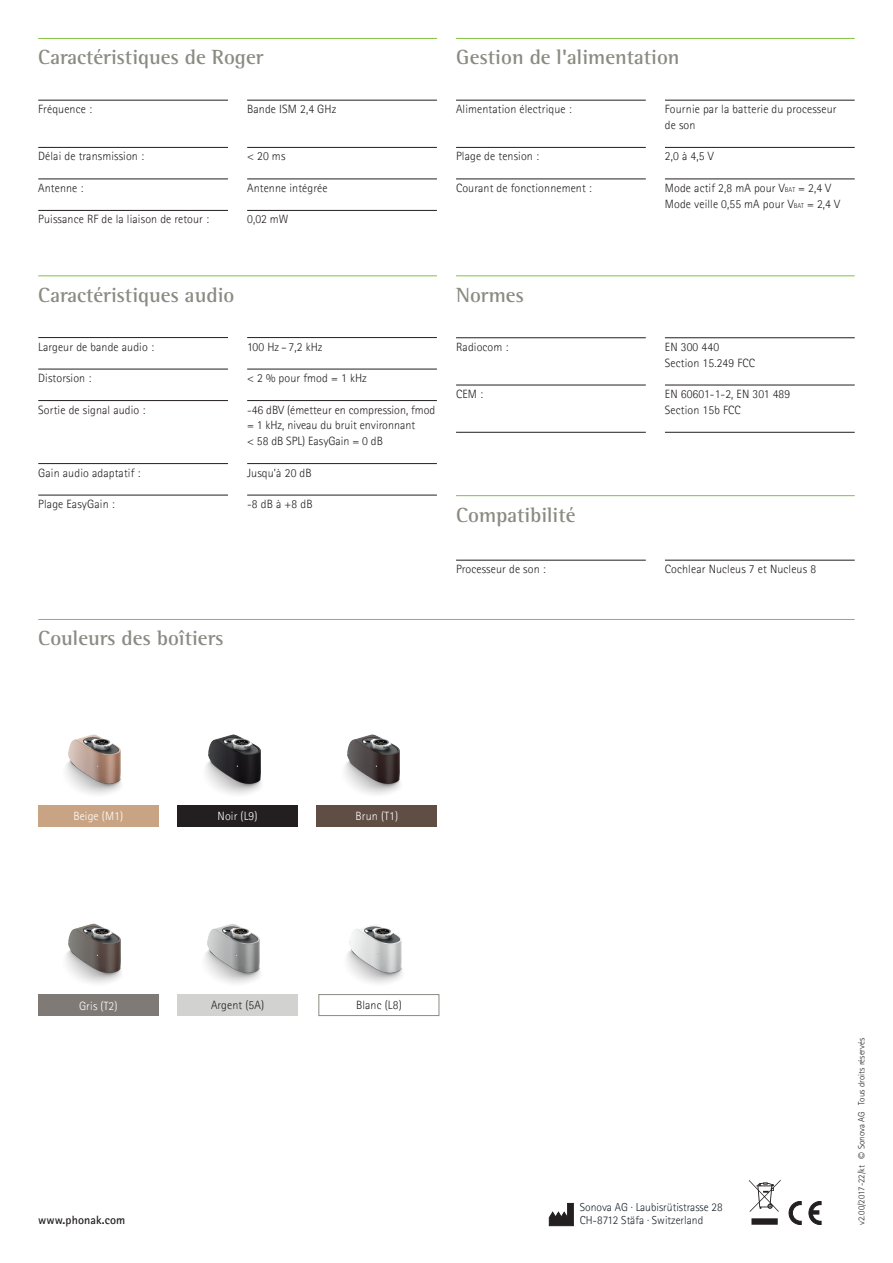
<style>
.page{position:relative;width:893px;height:1263px;background:#fff}
.page>*{position:absolute;margin:0;border:0;box-sizing:border-box;transform-origin:0 0}
.PHO_Subtitle1_14pt_L{font:700 21px "Rotis Semifor Phonak";color:#8b8b83}
.PHO_Tab_Line_above_8{font:300 12px/15.8px "Rotis Sansfor Phonak";letter-spacing:.01em;color:#231f20}
.PHO_Tab_Line_above_8-2{font:300 12px "Rotis Sansfor Phonak";letter-spacing:.01em;color:#fff}
.PHO_Caption_8pt_Blac{font:700 12px "Rotis Sansfor Phonak";letter-spacing:.01em;color:#231f20}
.Caption-Meta-Light-8{font:300 11.55px "Rotis Sansfor Phonak";color:#1a252b}
._08_A4s_Footnote_6_7{font:300 9px "Rotis Sansfor Phonak";letter-spacing:.005em;color:#231f20}
.s1{font-size:7.05px}
</style>
<div class="page">
<img style="left:38px;top:734px;width:121px;height:79px">
<img style="left:38px;top:923px;width:121px;height:79px">
<div style="left:38px;top:995px;width:120px;height:21px;background:#807a76"></div>
<img style="left:177px;top:734px;width:121px;height:79px">
<img style="left:316px;top:734px;width:121px;height:79px">
<div style="left:38px;top:806px;width:120px;height:21px;background:#c9a484"></div>
<div style="left:178px;top:806px;width:120px;height:21px;background:#231f20"></div>
<div style="left:317px;top:806px;width:120px;height:21px;background:#604d44"></div>
<hr style="left:38px;top:100px;width:190px;height:1px;background:#231f20">
<hr style="left:38px;top:147px;width:190px;height:1px;background:#231f20">
<hr style="left:38px;top:179px;width:190px;height:1px;background:#231f20">
<hr style="left:38px;top:210px;width:190px;height:1px;background:#231f20">
<hr style="left:247px;top:100px;width:190px;height:1px;background:#231f20">
<hr style="left:247px;top:147px;width:190px;height:1px;background:#231f20">
<hr style="left:247px;top:179px;width:190px;height:1px;background:#231f20">
<hr style="left:247px;top:210px;width:190px;height:1px;background:#231f20">
<hr style="left:38px;top:38px;width:399px;height:1px;background:#7fc241">
<hr style="left:456px;top:337px;width:190px;height:1px;background:#231f20">
<hr style="left:456px;top:385px;width:190px;height:1px;background:#231f20">
<hr style="left:456px;top:432px;width:190px;height:1px;background:#231f20">
<hr style="left:665px;top:337px;width:190px;height:1px;background:#231f20">
<hr style="left:665px;top:385px;width:190px;height:1px;background:#231f20">
<hr style="left:665px;top:432px;width:190px;height:1px;background:#231f20">
<hr style="left:456px;top:275px;width:399px;height:1px;background:#7fc241">
<hr style="left:38px;top:337px;width:190px;height:1px;background:#231f20">
<hr style="left:38px;top:369px;width:190px;height:1px;background:#231f20">
<hr style="left:38px;top:400px;width:190px;height:1px;background:#231f20">
<hr style="left:38px;top:463px;width:190px;height:1px;background:#231f20">
<hr style="left:38px;top:495px;width:190px;height:1px;background:#231f20">
<hr style="left:247px;top:337px;width:190px;height:1px;background:#231f20">
<hr style="left:247px;top:369px;width:190px;height:1px;background:#231f20">
<hr style="left:247px;top:400px;width:190px;height:1px;background:#231f20">
<hr style="left:247px;top:463px;width:190px;height:1px;background:#231f20">
<hr style="left:247px;top:495px;width:190px;height:1px;background:#231f20">
<hr style="left:38px;top:275px;width:399px;height:1px;background:#7fc241">
<hr style="left:456px;top:100px;width:190px;height:1px;background:#231f20">
<hr style="left:456px;top:147px;width:190px;height:1px;background:#231f20">
<hr style="left:456px;top:179px;width:190px;height:1px;background:#231f20">
<hr style="left:665px;top:100px;width:190px;height:1px;background:#231f20">
<hr style="left:665px;top:147px;width:190px;height:1px;background:#231f20">
<hr style="left:665px;top:179px;width:190px;height:1px;background:#231f20">
<hr style="left:456px;top:38px;width:399px;height:1px;background:#7fc241">
<hr style="left:38px;top:619px;width:817px;height:1px;background:#7fc241">
<hr style="left:456px;top:560px;width:190px;height:1px;background:#231f20">
<hr style="left:665px;top:560px;width:190px;height:1px;background:#231f20">
<hr style="left:456px;top:495px;width:399px;height:1px;background:#7fc241">
<img style="left:177px;top:924px;width:84px;height:77px">
<img style="left:318px;top:925px;width:122px;height:76px">
<div style="left:178px;top:994px;width:120px;height:22px;background:#d2d3d0"></div>
<div style="left:319px;top:994px;width:120px;height:21px;background:#fff"></div>
<div style="left:319px;top:994px;width:120px;height:22px;border:1px solid #8b8b83"></div>
<svg style="left:789px;top:1201px;width:12px;height:24px"></svg>
<svg style="left:809px;top:1201px;width:12px;height:24px"></svg>
<svg style="left:749px;top:1179px;width:32px;height:46px"></svg>
<svg style="left:549px;top:1203px;width:25px;height:23px"></svg>
<p class="PHO_Subtitle1_14pt_L" style="left:38px;top:45px;width:227px">Caractéristiques de Roger</p>
<p class="PHO_Tab_Line_above_8" style="left:38px;top:101px;width:55px">Fréquence :</p>
<p class="PHO_Tab_Line_above_8" style="left:38px;top:149px;width:107px">Délai de transmission :</p>
<p class="PHO_Tab_Line_above_8" style="left:38px;top:180px;width:47px">Antenne :</p>
<p class="PHO_Tab_Line_above_8" style="left:38px;top:212px;width:172px">Puissance RF de la liaison de retour :</p>
<p class="PHO_Tab_Line_above_8" style="left:247px;top:101px;width:91px">Bande ISM 2,4 GHz</p>
<p class="PHO_Tab_Line_above_8" style="left:247px;top:149px;width:40px">&lt; 20 ms</p>
<p class="PHO_Tab_Line_above_8" style="left:247px;top:180px;width:82px">Antenne intégrée</p>
<p class="PHO_Tab_Line_above_8" style="left:247px;top:212px;width:43px">0,02 mW</p>
<p class="PHO_Subtitle1_14pt_L" style="left:456px;top:45px;width:225px">Gestion de l'alimentation</p>
<p class="PHO_Tab_Line_above_8" style="left:456px;top:101px;width:117px">Alimentation électrique :</p>
<p class="PHO_Tab_Line_above_8" style="left:456px;top:149px;width:84px">Plage de tension :</p>
<p class="PHO_Tab_Line_above_8" style="left:456px;top:180px;width:137px">Courant de fonctionnement :</p>
<p class="PHO_Tab_Line_above_8" style="left:665px;top:101px;width:173px">Fournie par la batterie du processeur de son</p>
<p class="PHO_Tab_Line_above_8" style="left:665px;top:149px;width:50px">2,0 à 4,5 V</p>
<p class="PHO_Tab_Line_above_8" style="left:665px;top:180px;width:177px">Mode actif 2,8 mA pour V<span class="s1">BAT</span> = 2,4 V<br>Mode veille 0,55 mA pour V<span class="s1">BAT</span> = 2,4 V</p>
<p class="PHO_Subtitle1_14pt_L" style="left:38px;top:282px;width:198px">Caractéristiques audio</p>
<p class="PHO_Tab_Line_above_8" style="left:38px;top:339px;width:117px">Largeur de bande audio :</p>
<p class="PHO_Tab_Line_above_8" style="left:38px;top:370px;width:55px">Distorsion :</p>
<p class="PHO_Tab_Line_above_8" style="left:38px;top:402px;width:109px">Sortie de signal audio :</p>
<p class="PHO_Tab_Line_above_8" style="left:38px;top:465px;width:104px">Gain audio adaptatif :</p>
<p class="PHO_Tab_Line_above_8" style="left:38px;top:496px;width:78px">Plage EasyGain :</p>
<p class="PHO_Tab_Line_above_8" style="left:247px;top:339px;width:77px">100 Hz – 7,2 kHz</p>
<p class="PHO_Tab_Line_above_8" style="left:247px;top:370px;width:121px">&lt; 2 % pour fmod = 1 kHz</p>
<p class="PHO_Tab_Line_above_8" style="left:247px;top:402px;width:190px">-46 dBV (émetteur en compression, fmod = 1 kHz, niveau du bruit environnant<br>&lt; 58 dB SPL) EasyGain = 0 dB</p>
<p class="PHO_Tab_Line_above_8" style="left:247px;top:465px;width:66px">Jusqu’à 20 dB</p>
<p class="PHO_Tab_Line_above_8" style="left:247px;top:496px;width:67px">-8 dB à +8 dB</p>
<p class="PHO_Subtitle1_14pt_L" style="left:456px;top:282px;width:70px">Normes</p>
<p class="PHO_Tab_Line_above_8" style="left:456px;top:339px;width:54px">Radiocom :</p>
<p class="PHO_Tab_Line_above_8" style="left:456px;top:386px;width:28px">CEM :</p>
<p class="PHO_Subtitle1_14pt_L" style="left:456px;top:502px;width:121px">Compatibilité</p>
<p class="PHO_Tab_Line_above_8" style="left:665px;top:339px;width:92px">EN 300 440<br>Section 15.249 FCC</p>
<p class="PHO_Tab_Line_above_8" style="left:665px;top:386px;width:127px">EN 60601-1-2, EN 301 489<br>Section 15b FCC</p>
<p class="PHO_Tab_Line_above_8" style="left:456px;top:561px;width:91px">Processeur de son :</p>
<p class="PHO_Tab_Line_above_8" style="left:665px;top:561px;width:153px">Cochlear Nucleus 7 et Nucleus 8</p>
<p class="PHO_Subtitle1_14pt_L" style="left:38px;top:625px;width:187px">Couleurs des boîtiers</p>
<p class="PHO_Tab_Line_above_8-2" style="left:73px;top:809px;width:51px">Beige (M1)</p>
<p class="PHO_Tab_Line_above_8-2" style="left:218px;top:809px;width:42px">Noir (L9)</p>
<p class="PHO_Tab_Line_above_8-2" style="left:356px;top:809px;width:44px">Brun (T1)</p>
<p class="PHO_Tab_Line_above_8-2" style="left:79px;top:998px;width:40px">Gris (T2)</p>
<p class="PHO_Caption_8pt_Blac" style="left:38px;top:1212px;width:89px">www.phonak.com</p>
<p class="PHO_Tab_Line_above_8" style="left:211px;top:998px;width:55px">Argent (5A)</p>
<p class="PHO_Tab_Line_above_8" style="left:356px;top:997px;width:47px">Blanc (L8)</p>
<p class="Caption-Meta-Light-8" style="left:580px;top:1200px;width:144px">Sonova AG · Laubisrütistrasse 28</p>
<p class="Caption-Meta-Light-8" style="left:580px;top:1213px;width:125px">CH-8712 Stäfa · Switzerland</p>
<p class="_08_A4s_Footnote_6_7" style="left:856px;top:1225px;width:189px;rotate:-90deg">v2.00/2017-22/kt © Sonova AG Tous droits réservés</p>
</div>
